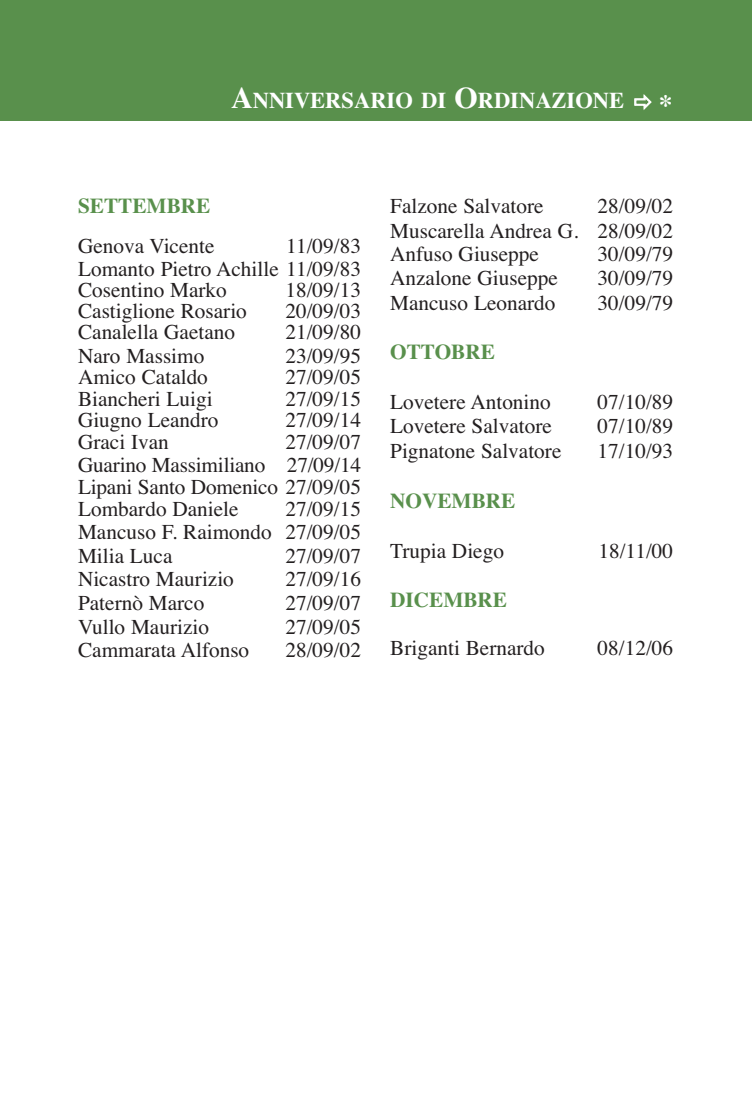
<style>
.page{position:relative;width:752px;height:1106px;background:#fff}
.page>*{position:absolute;margin:0;border:0;box-sizing:border-box;transform-origin:0 0}
.t1{font:700 27.5px "Times";color:#fff}
.t2{font:700 22.5px "Times";color:#fff}
.t3{font:21.25px/22.2px "Times";color:#231f20;text-align:justify}
.t4{font:700 21.25px "Times";color:#59904c}
.s1{font-size:30px}
</style>
<div class="page">
<div style="left:21px;top:0;width:730px;height:120px;background:#59904c"></div>
<div style="left:0;top:0;width:21px;height:120px;background:#59904c"></div>
<p class="t2" style="left:231px;top:87px;width:394px"><span class="s1">A</span>NNIVERSARIO DI <span class="s1">O</span>RDINAZIONE</p>
<p class="t1" style="left:658px;top:89px;width:15px">*</p>
<p class="t4" style="left:78px;top:193px;width:134px">SETTEMBRE</p>
<p class="t3" style="left:78px;top:235px;width:138px">Genova Vicente</p>
<p class="t3" style="left:78px;top:235px;width:284px;text-indent:208px">11/09/83<br>Lomanto Pietro Achille 11/09/83<br>Cosentino Marko</p>
<p class="t3" style="left:285px;top:278px;width:77px">18/09/13</p>
<p class="t3" style="left:78px;top:300px;width:170px">Castiglione Rosario</p>
<p class="t3" style="left:285px;top:300px;width:77px">20/09/03</p>
<p class="t3" style="left:78px;top:321px;width:158px">Canalella Gaetano</p>
<p class="t3" style="left:285px;top:321px;width:77px">21/09/80</p>
<p class="t3" style="left:78px;top:344px;width:128px">Naro Massimo</p>
<p class="t3" style="left:285px;top:344px;width:77px">23/09/95</p>
<p class="t3" style="left:78px;top:365px;width:131px">Amico Cataldo</p>
<p class="t3" style="left:285px;top:365px;width:77px">27/09/05</p>
<p class="t3" style="left:78px;top:387px;width:136px">Biancheri Luigi</p>
<p class="t3" style="left:285px;top:387px;width:77px">27/09/15</p>
<p class="t3" style="left:78px;top:409px;width:142px">Giugno Leandro</p>
<p class="t3" style="left:285px;top:409px;width:77px">27/09/14</p>
<p class="t3" style="left:78px;top:431px;width:92px">Graci Ivan</p>
<p class="t3" style="left:78px;top:431px;width:284px;text-indent:207px">27/09/07<br>Guarino Massimiliano 27/09/14<br>Lipani Santo Domenico 27/09/05<br>Lombardo Daniele</p>
<p class="t3" style="left:78px;top:497px;width:284px;line-height:23.2px;text-indent:207px">27/09/15<br>Mancuso F. Raimondo 27/09/05<br>Milia Luca</p>
<p class="t3" style="left:285px;top:544px;width:77px">27/09/07</p>
<p class="t3" style="left:78px;top:568px;width:157px">Nicastro Maurizio</p>
<p class="t3" style="left:285px;top:568px;width:77px">27/09/16</p>
<p class="t3" style="left:78px;top:591px;width:128px">Paternò Marco</p>
<p class="t3" style="left:285px;top:591px;width:77px">27/09/07</p>
<p class="t3" style="left:78px;top:615px;width:132px">Vullo Maurizio</p>
<p class="t3" style="left:285px;top:615px;width:77px">27/09/05</p>
<p class="t3" style="left:78px;top:638px;width:173px">Cammarata Alfonso</p>
<p class="t3" style="left:285px;top:638px;width:77px">28/09/02</p>
<p class="t3" style="left:390px;top:195px;width:155px">Falzone Salvatore</p>
<p class="t3" style="left:390px;top:194px;width:284px;line-height:24px;text-indent:207px">28/09/02<br>Muscarella Andrea G. 28/09/02<br>Anfuso Giuseppe</p>
<p class="t3" style="left:597px;top:243px;width:77px">30/09/79</p>
<p class="t3" style="left:390px;top:266px;width:169px">Anzalone Giuseppe</p>
<p class="t3" style="left:597px;top:266px;width:77px">30/09/79</p>
<p class="t3" style="left:390px;top:291px;width:167px">Mancuso Leonardo</p>
<p class="t3" style="left:597px;top:291px;width:77px">30/09/79</p>
<p class="t4" style="left:390px;top:339px;width:106px">OTTOBRE</p>
<p class="t3" style="left:390px;top:390px;width:162px">Lovetere Antonino</p>
<p class="t3" style="left:597px;top:390px;width:77px">07/10/89</p>
<p class="t3" style="left:390px;top:415px;width:163px">Lovetere Salvatore</p>
<p class="t3" style="left:597px;top:415px;width:77px">07/10/89</p>
<p class="t3" style="left:390px;top:440px;width:173px">Pignatone Salvatore</p>
<p class="t3" style="left:597px;top:440px;width:77px">17/10/93</p>
<p class="t4" style="left:390px;top:488px;width:127px">NOVEMBRE</p>
<p class="t3" style="left:390px;top:539px;width:115px">Trupia Diego</p>
<p class="t3" style="left:598px;top:539px;width:76px">18/11/00</p>
<p class="t4" style="left:390px;top:587px;width:118px">DICEMBRE</p>
<p class="t3" style="left:390px;top:636px;width:156px">Briganti Bernardo</p>
<p class="t3" style="left:597px;top:636px;width:77px">08/12/06</p>
</div>
